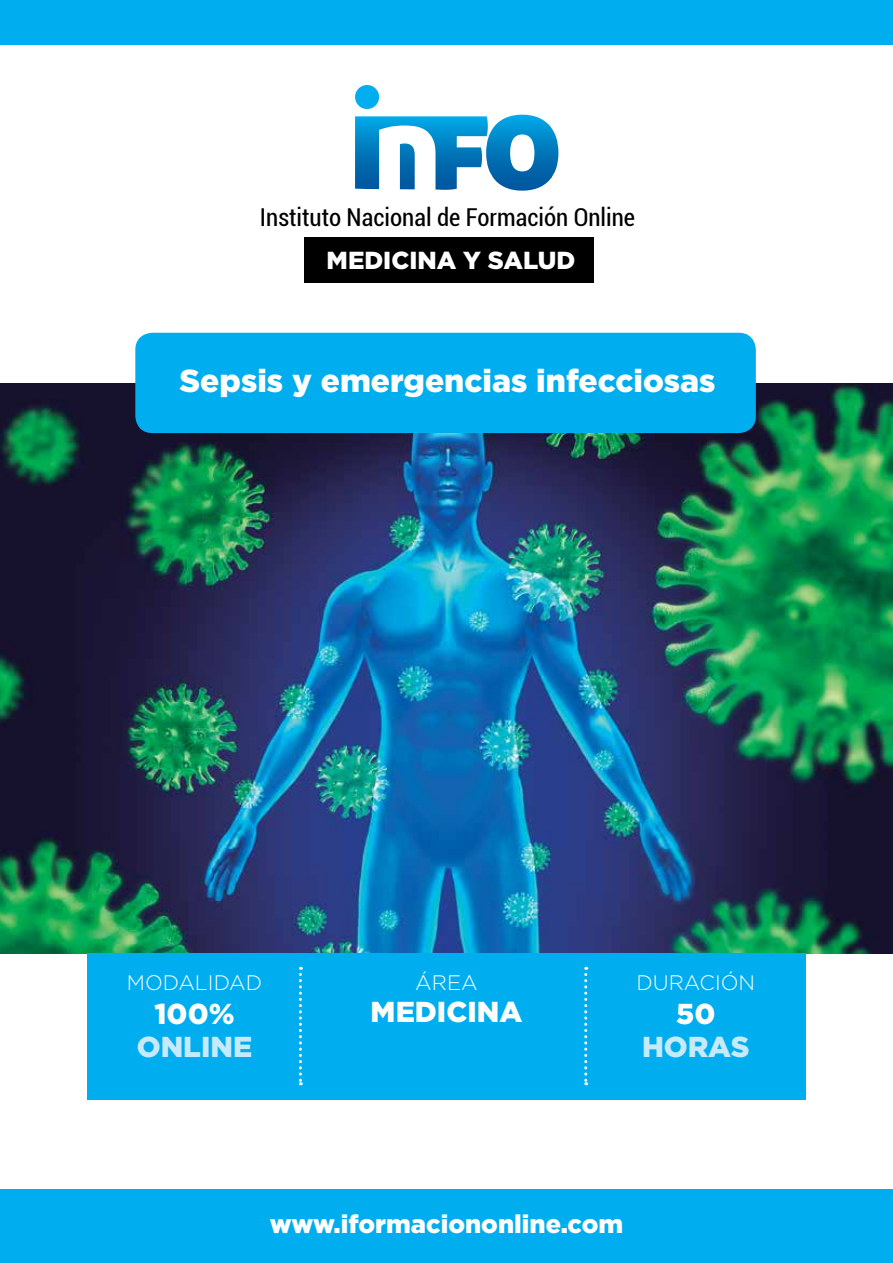
<style>
.page{position:relative;width:893px;height:1263px;background:#fff}
.page>*{position:absolute;margin:0;border:0;box-sizing:border-box;transform-origin:0 0}
.t1{font:900 31.8px "Gotham";color:#fff}
.t2{font:900 28.8px "Gotham";color:#fff}
.t3{font:900 28.8px "Gotham";color:#c7eafb}
.t4{font:900 25.5px "Gotham";color:#fff}
.t5{font:condensed 24.6px "Roboto";color:#000}
.t6{font:900 24.6px "Gotham";color:#fff}
.t7{font:300 21px "Gotham";color:#fff}
</style>
<div class="page">
<img style="left:0;top:384px;width:893px;height:569px">
<div style="left:0;top:0;width:893px;height:44px;background:#00aeef"></div>
<div style="left:0;top:1189px;width:893px;height:74px;background:#00aeef"></div>
<div style="left:87px;top:953px;width:719px;height:147px;background:#00aeef"></div>
<svg style="left:299px;top:967px;width:3px;height:118px"></svg>
<svg style="left:584px;top:967px;width:3px;height:118px"></svg>
<div style="left:135px;top:333px;width:621px;height:100px;background:#00aeef;border-radius:17px"></div>
<div style="left:304px;top:237px;width:290px;height:46px;background:#000"></div>
<svg style="left:355px;top:115px;width:203px;height:76px"></svg>
<div style="left:355px;top:85px;width:24px;height:24px;background:#00aeef;border-radius:50%"></div>
<p class="t5" style="left:260px;top:200px;width:377px">Instituto Nacional de Formación Online</p>
<p class="t6" style="left:327px;top:243px;width:250px">MEDICINA Y SALUD</p>
<p class="t1" style="left:179px;top:359px;width:538px">Sepsis y emergencias infecciosas</p>
<p class="t7" style="left:127px;top:969px;width:137px">MODALIDAD</p>
<p class="t2" style="left:154px;top:994px;width:82px">100%</p>
<p class="t3" style="left:137px;top:1027px;width:117px">ONLINE</p>
<p class="t7" style="left:415px;top:969px;width:64px">ÁREA</p>
<p class="t2" style="left:371px;top:992px;width:153px">MEDICINA</p>
<p class="t7" style="left:636px;top:969px;width:120px">DURACIÓN</p>
<p class="t2" style="left:676px;top:994px;width:41px">50</p>
<p class="t3" style="left:642px;top:1027px;width:109px">HORAS</p>
<p class="t4" style="left:270px;top:1206px;width:355px">www.iformaciononline.com</p>
</div>
